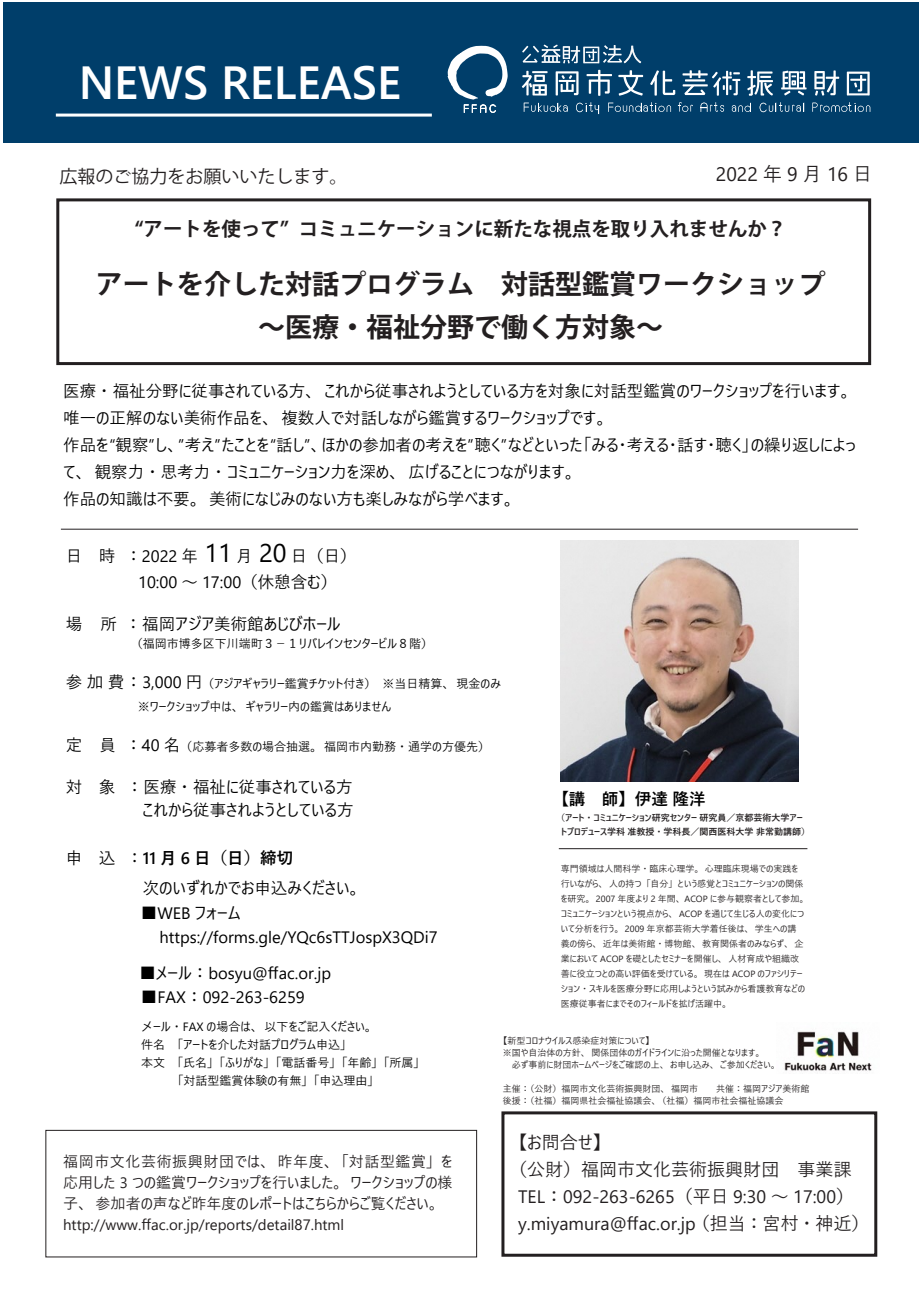
<style>
.page{position:relative;width:919px;height:1289px;background:#fff}
.page>*{position:absolute;margin:0;border:0;box-sizing:border-box;transform-origin:0 0}
.t1{font:700 46.35px "Yu Gothic UI";color:#fff}
.t2{font:700 27px/43.5px "Koz Go Pr 6 N";color:#231f20;text-align:center}
.t3{font:700 19.5px "Koz Go Pr 6 N";color:#231f20}
.t4{font:19.5px "Yu Gothic UI";letter-spacing:.25em;color:#231f20}
.t5{font:18px "Yu Gothic UI";color:#231f20}
.t6{font:18px "Koz Go Pr 6 N";color:#231f20}
.t7{font:16.5px/27px "Yu Gothic UI";color:#000}
.t8{font:700 16.5px "Yu Gothic UI";color:#000}
.t9{font:15px/21px "Yu Gothic UI";color:#231f20}
.t10{font:12px/23.1px "Yu Gothic UI";color:#000}
.t11{font:9px/15px "Yu Gothic UI";color:#231f20}
.t12{font:700 9px/13.5px "Yu Gothic UI";color:#231f20}
.s1{font-size:25.5px}
.s2{font-size:16.5px}
.s3{font-weight:700}
.s4{font-family:"Koz Go Pr 6 N"}
</style>
<div class="page">
<div style="left:3px;top:2px;width:915px;height:141px;background:#003e6a"></div>
<svg style="left:555px;top:71px;width:23px;height:24px"></svg>
<svg style="left:586px;top:70px;width:26px;height:26px"></svg>
<svg style="left:522px;top:71px;width:25px;height:25px"></svg>
<svg style="left:618px;top:70px;width:25px;height:26px"></svg>
<svg style="left:650px;top:70px;width:25px;height:26px"></svg>
<svg style="left:682px;top:70px;width:58px;height:26px"></svg>
<svg style="left:747px;top:70px;width:26px;height:26px"></svg>
<svg style="left:781px;top:70px;width:88px;height:26px"></svg>
<svg style="left:522px;top:45px;width:119px;height:18px"></svg>
<svg style="left:731px;top:103px;width:20px;height:9px"></svg>
<svg style="left:677px;top:102px;width:16px;height:10px"></svg>
<svg style="left:700px;top:102px;width:24px;height:10px"></svg>
<svg style="left:759px;top:102px;width:45px;height:10px"></svg>
<svg style="left:576px;top:102px;width:23px;height:12px"></svg>
<svg style="left:608px;top:102px;width:63px;height:10px"></svg>
<svg style="left:812px;top:102px;width:58px;height:10px"></svg>
<svg style="left:523px;top:103px;width:44px;height:9px"></svg>
<svg style="left:447px;top:46px;width:60px;height:67px"></svg>
<hr style="left:56px;top:114px;width:376px;height:3px;background:#fff">
<div style="left:56px;top:198px;width:815px;height:167px;border:3px solid #231f20"></div>
<div style="left:501px;top:1111px;width:376px;height:145px;border:3px solid #231f20"></div>
<hr style="left:61px;top:529px;width:797px;height:1px;background:#231f20">
<hr style="left:558px;top:848px;width:249px;height:1px;background:#231f20">
<img style="left:560px;top:540px;width:238px;height:241px">
<div style="left:46px;top:1130px;width:431px;height:127px;border:1px solid #231f20"></div>
<img style="left:784px;top:1031px;width:88px;height:40px">
<h1 class="t1" style="left:79px;top:56px;width:324px">NEWS RELEASE</h1>
<h3 class="t4" style="left:715px;top:155px;width:158px">2022年9月16日</h3>
<h3 class="t3" style="left:135px;top:218px;width:653px">“アートを使って” コミュニケーションに新たな視点を取り入れませんか？</h3>
<h2 class="t2" style="left:96px;top:263px;width:731px">アートを介した対話プログラム　対話型鑑賞ワークショップ～医療・福祉分野で働く方対象～</h2>
<h3 class="t6" style="left:59px;top:166px;width:289px">広報のご協力をお願いいたします。</h3>
<p class="t7" style="left:63px;top:375px;width:794px">医療・福祉分野に従事されている方、これから従事されようとしている方を対象に対話型鑑賞のワークショップを行います。唯一の正解のない美術作品を、複数人で対話しながら鑑賞するワークショップです。<br>作品を“観察”し、”考え”たことを“話し”、ほかの参加者の考えを”聴く”などといった「みる・考える・話す・聴く」の繰り返しによって、観察力・思考力・コミュニケーション力を深め、広げることにつながります。<br>作品の知識は不要。美術になじみのない方も楽しみながら学べます。</p>
<h3 class="t7" style="left:138px;top:541px;width:220px;line-height:25px;text-indent:-72px">日　時 ：2022 年 <span class="s1">11</span> 月 <span class="s1">20</span> 日（日）<br>10:00 ～ 17:00（休憩含む）</h3>
<h3 class="t7" style="left:66px;top:608px;width:276px">場　 所 ： 福岡アジア美術館あじびホール</h3>
<h3 class="t10" style="left:126px;top:630px;width:309px">　（福岡市博多区下川端町３－１リバレインセンタービル８階）</h3>
<h3 class="t10" style="left:138px;top:670px;width:364px;text-indent:-72px"><span class="s2">参 加 費 ： 3,000 円</span>（アジアギャラリー鑑賞チケット付き）　※当日精算、現金のみ※ワークショップ中は、ギャラリー内の鑑賞はありません</h3>
<h3 class="t10" style="left:66px;top:733px;width:426px"><span class="s2">定　員 ：40 名</span>（応募者多数の場合抽選。福岡市内勤務・通学の方優先）</h3>
<h3 class="t7" style="left:66px;top:773px;width:289px;line-height:22.5px;text-align:right">対　象 ： 医療・福祉に従事されている方これから従事されようとしている方</h3>
<h3 class="t7" style="left:143px;top:840px;width:219px;line-height:30px;text-indent:-77px">申　込 ：<span class="s3">11 月 6 日（日）締切<br></span>次のいずれかでお申込みください。</h3>
<h3 class="t7" style="left:159px;top:899px;width:279px;line-height:24px;text-indent:-19px">■WEB フォームhttps://forms.gle/YQc6sTTJospX3QDi7</h3>
<h3 class="t7" style="left:139px;top:957px;width:193px">■メール：bosyu@ffac.or.jp</h3>
<h3 class="t7" style="left:141px;top:981px;width:165px">■FAX ：092-263-6259</h3>
<h3 class="t10" style="left:141px;top:1013px;width:233px"><span class="s4">メ</span>ール・ FAX の場合は、以下をご記入ください。</h3>
<h3 class="t10" style="left:141px;top:1031px;width:206px">件名　「アートを介した対話プログラム申込」</h3>
<h3 class="t10" style="left:141px;top:1049px;width:280px">本文　「氏名」「ふりがな」「電話番号」「年齢」「所属」</h3>
<h3 class="t10" style="left:177px;top:1067px;width:197px">「対話型鑑賞体験の有無」「申込理由」</h3>
<h3 class="t8" style="left:560px;top:789px;width:146px">【講　師】伊達 隆洋</h3>
<p class="t12" style="left:560px;top:811px;width:251px;text-indent:-4px">（アート・コミュニケーション研究センター 研究員／京都芸術大学アートプロデュース学科 准教授・学科長／関西医科大学 非常勤講師）</p>
<p class="t11" style="left:560px;top:860px;width:246px">専門領域は人間科学・臨床心理学。心理臨床現場での実践を行いながら、人の持つ「自分」という感覚とコミュニケーションの関係を研究。 2007 年度より 2 年間、 ACOP に参与観察者として参加。コミュニケーションという視点から、 ACOP を通じて生じる人の変化について分析を行う。 2009 年京都芸術大学着任後は、学生への講義の傍ら、近年は美術館・博物館、教育関係者のみならず、企業において ACOP を礎としたセミナーを開催し、人材育成や組織改善に役立つとの高い評価を受けている。現在は ACOP のファシリテーション・スキルを医療分野に応用しようという試みから看護教育などの医療従事者にまでそのフィールドを拡げ活躍中。</p>
<p class="t11" style="left:503px;top:1031px;width:149px">【新型コロナウイルス感染症対策について】</p>
<p class="t11" style="left:503px;top:1043px;width:260px">※国や自治体の方針、関係団体のガイドラインに沿った開催となります。</p>
<p class="t11" style="left:512px;top:1055px;width:266px">必ず事前に財団ホームページをご確認の上、お申し込み、ご参加ください。</p>
<p class="t11" style="left:503px;top:1081px;width:308px;line-height:12px">主催：（公財）福岡市文化芸術振興財団、福岡市　　共催：福岡アジア美術館後援：（社福）福岡県社会福祉協議会、（社福）福岡市社会福祉協議会</p>
<h3 class="t9" style="left:63px;top:1148px;width:391px">福岡市文化芸術振興財団では、昨年度、「対話型鑑賞」を応用した 3 つの鑑賞ワークショップを行いました。ワークショップの様子、参加者の声など昨年度のレポートはこちらからご覧ください。http://www.ffac.or.jp/reports/detail87.html　</h3>
<h3 class="t5" style="left:518px;top:1125px;width:85px">【お問合せ】</h3>
<h3 class="t5" style="left:509px;top:1152px;width:343px">（公財）福岡市文化芸術振興財団　事業課</h3>
<h3 class="t5" style="left:518px;top:1179px;width:337px">TEL：092-263-6265（平日 9:30 ～ 17:00）</h3>
<h3 class="t5" style="left:518px;top:1206px;width:353px">y.miyamura@ffac.or.jp （担当：宮村・神近）</h3>
</div>
